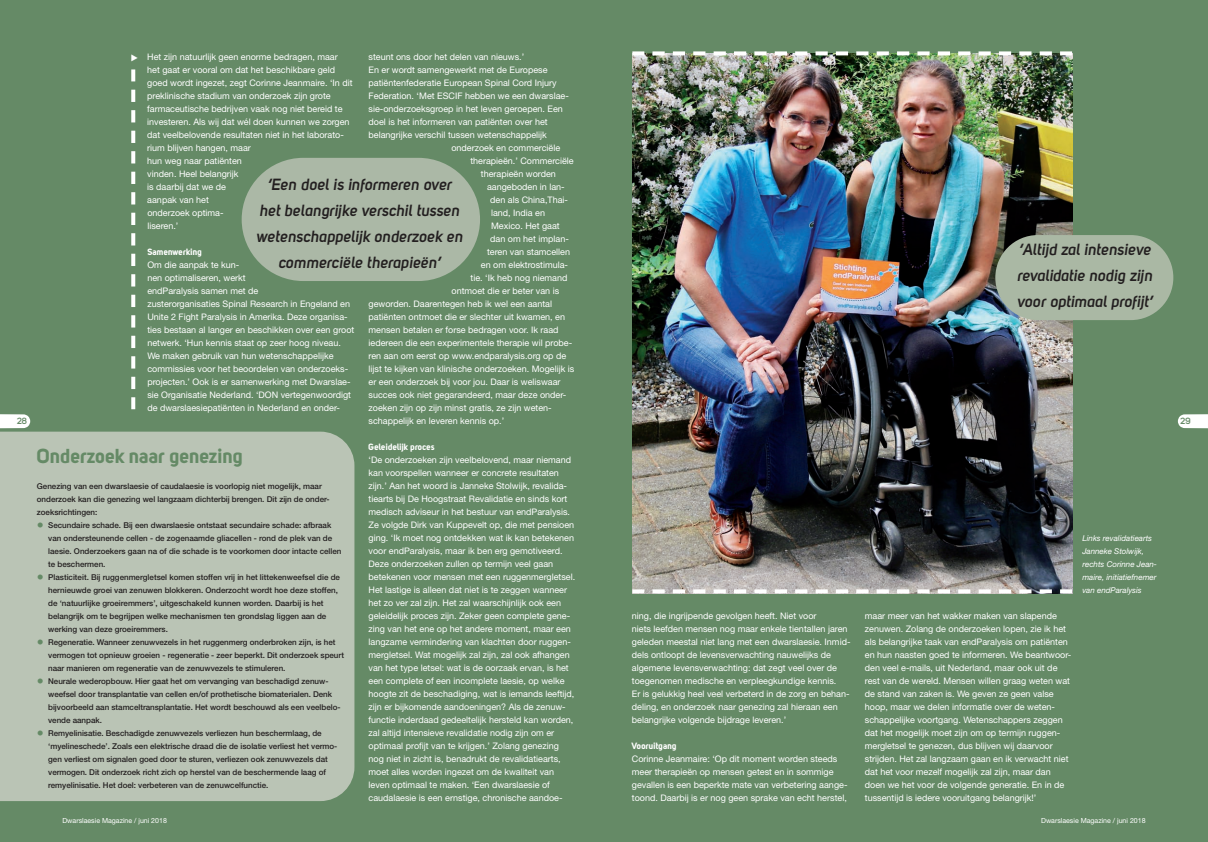
<style>
.page{position:relative;width:1208px;height:842px;background:#658a66}
.page>*{position:absolute;margin:0;border:0;box-sizing:border-box;transform-origin:0 0}
.t1{font:20px "Uni Sans Bold";letter-spacing:-.005em;color:#658a66}
.t2{font:16px/26px "Uni Sans Semi Bold Italic";color:#231f20;text-align:center}
.t3{font:9px/13px "Helvetica Neue";color:#fff}
.t4{font:9px "Uni Sans Bold";color:#fff}
.t5{font:700 9px "Uni Sans Semi";color:#658a66}
.t6{font:500 8px/13px "Helvetica Neue";letter-spacing:-.005em;color:#231f20}
.t7{font:italic 8px/13px "Helvetica Neue";color:#fff}
.t8{font:7px "Helvetica Neue";color:#fff}
.s1{font-family:"European Pi Three"}
.s2{font-weight:400;font-size:14px;color:#658a66}
</style>
<div class="page">
<img style="left:632px;top:55px;width:440px;height:534px">
<svg style="left:131px;top:81px;width:4px;height:308px"></svg>
<svg style="left:131px;top:69px;width:4px;height:12px"></svg>
<svg style="left:131px;top:397px;width:4px;height:12px"></svg>
<div style="left:0;top:432px;width:354px;height:369px;background:#bac4b5"></div>
<svg style="left:1177px;top:414px;width:31px;height:14px"></svg>
<svg style="left:0;top:414px;width:30px;height:14px"></svg>
<div style="left:242px;top:158px;width:238px;height:123px;background:#abb8a6;border-radius:62px"></div>
<svg style="left:644px;top:589px;width:416px;height:4px;background:#dbd8d8"></svg>
<svg style="left:632px;top:589px;width:12px;height:4px"></svg>
<svg style="left:1060px;top:589px;width:12px;height:4px"></svg>
<div style="left:995px;top:235px;width:178px;height:85px;background:#aab8a4;border-radius:43px"></div>
<svg style="left:644px;top:51px;width:416px;height:4px"></svg>
<svg style="left:632px;top:51px;width:12px;height:4px"></svg>
<svg style="left:1060px;top:51px;width:12px;height:4px"></svg>
<p class="t3" style="left:147px;top:51px;width:207px;text-indent:-16px"><span class="s1">-</span> Het zijn natuurlijk geen enorme bedragen, maar het gaat er vooral om dat het beschikbare geld goed wordt ingezet, zegt Corinne Jeanmaire. ‘In dit preklinische stadium van onderzoek zijn grote farmaceutische bedrijven vaak nog niet bereid te investeren. Als wij dat wél doen kunnen we zorgen dat veelbelovende resultaten niet in het laborato&shy;rium blijven hangen, maar<br>hun weg naar patiënten<br>vinden. Heel belangrijk<br>is daarbij dat we de<br>aanpak van het<br>onderzoek optima-<br>liseren.’</p>
<p class="t4" style="left:147px;top:249px;width:56px">Samenwerking</p>
<p class="t3" style="left:147px;top:259px;width:208px">Om die aanpak te kun-<br>nen optimaliseren, werkt<br>endParalysis samen met de<br>zusterorganisaties Spinal Research in Engeland en Unite 2 Fight Paralysis in Amerika. Deze organisa&shy;ties bestaan al langer en beschikken over een groot netwerk. ‘Hun kennis staat op zeer hoog niveau.<br>We maken gebruik van hun wetenschappelijke commissies voor het beoordelen van onderzoeks&shy;projecten.’ Ook is er samenwerking met Dwarslae&shy;sie Organisatie Nederland. ‘DON vertegenwoordigt de dwarslaesiepatiënten in Nederland en onder-</p>
<h1 class="t1" style="left:37px;top:449px;width:208px">Onderzoek naar genezing</h1>
<p class="t6" style="left:37px;top:481px;width:294px">Genezing van een dwarslaesie of caudalaesie is voorlopig niet mogelijk, maar onderzoek kan die genezing wel langzaam dichterbij brengen. Dit zijn de onder&shy;zoeksrichtingen:</p>
<p class="t6" style="left:48px;top:520px;width:295px;text-indent:-11px"><span class="s2">•</span> Secundaire schade. Bij een dwarslaesie ontstaat secundaire schade: afbraak van ondersteunende cellen - de zogenaamde gliacellen - rond de plek van de laesie. Onderzoekers gaan na of die schade is te voorkomen door intacte cellen te beschermen.</p>
<p class="t6" style="left:48px;top:572px;width:293px;text-indent:-11px"><span class="s2">•</span> Plasticiteit. Bij ruggenmergletsel komen stoffen vrij in het littekenweefsel die de hernieuwde groei van zenuwen blokkeren. Onderzocht wordt hoe deze stoffen, de ‘natuurlijke groeiremmers’, uitgeschakeld kunnen worden. Daarbij is het belangrijk om te begrijpen welke mechanismen ten grondslag liggen aan de werking van deze groeiremmers.</p>
<p class="t6" style="left:48px;top:637px;width:297px;text-indent:-11px"><span class="s2">•</span> Regeneratie. Wanneer zenuwvezels in het ruggenmerg onderbroken zijn, is het vermogen tot opnieuw groeien - regeneratie - zeer beperkt. Dit onderzoek speurt naar manieren om regeneratie van de zenuwvezels te stimuleren.</p>
<p class="t6" style="left:48px;top:676px;width:294px;text-indent:-11px"><span class="s2">•</span> Neurale wederopbouw. Hier gaat het om vervanging van beschadigd zenuw&shy;weefsel door transplantatie van cellen en/of prothetische biomaterialen. Denk bijvoorbeeld aan stamceltransplantatie. Het wordt beschouwd als een veelbelo&shy;vende aanpak.</p>
<p class="t6" style="left:48px;top:728px;width:291px;text-indent:-11px"><span class="s2">•</span> Remyelinisatie. Beschadigde zenuwvezels verliezen hun beschermlaag, de ‘myelineschede’. Zoals een elektrische draad die de isolatie verliest het vermo&shy;gen verliest om signalen goed door te sturen, verliezen ook zenuwvezels dat vermogen. Dit onderzoek richt zich op herstel van de beschermende laag of remyelinisatie. Het doel: verbeteren van de zenuwcelfunctie.</p>
<p class="t3" style="left:369px;top:51px;width:157px">steunt ons door het delen van nieuws.’</p>
<p class="t3" style="left:369px;top:64px;width:180px">En er wordt samengewerkt met de Europese</p>
<p class="t3" style="left:369px;top:77px;width:189px">patiëntenfederatie European Spinal Cord Injury</p>
<p class="t3" style="left:369px;top:90px;width:202px">Federation. ‘Met ESCIF hebben we een dwarslae-</p>
<p class="t3" style="left:369px;top:103px;width:196px">sie-onderzoeksgroep in het leven geroepen. Een</p>
<p class="t3" style="left:369px;top:116px;width:181px">doel is het informeren van patiënten over het</p>
<p class="t3" style="left:369px;top:129px;width:180px">belangrijke verschil tussen wetenschappelijk</p>
<p class="t3" style="left:451px;top:142px;width:110px">onderzoek en commerciële</p>
<p class="t3" style="left:470px;top:155px;width:105px">therapieën.’ Commerciële</p>
<p class="t3" style="left:481px;top:168px;width:77px">therapieën worden</p>
<p class="t3" style="left:487px;top:181px;width:79px">aangeboden in lan-</p>
<p class="t3" style="left:490px;top:194px;width:79px">den als China,Thai-</p>
<p class="t3" style="left:491px;top:207px;width:56px">land, India en</p>
<p class="t3" style="left:491px;top:220px;width:70px">Mexico. Het gaat</p>
<p class="t3" style="left:490px;top:233px;width:80px">dan om het implan-</p>
<p class="t3" style="left:487px;top:246px;width:85px">teren van stamcellen</p>
<p class="t3" style="left:481px;top:259px;width:89px">en om elektrostimula-</p>
<p class="t3" style="left:470px;top:272px;width:98px">tie. ‘Ik heb nog niemand</p>
<p class="t3" style="left:451px;top:285px;width:109px">ontmoet die er beter van is</p>
<p class="t3" style="left:369px;top:298px;width:185px">geworden. Daarentegen heb ik wel een aantal</p>
<p class="t3" style="left:369px;top:311px;width:198px">patiënten ontmoet die er slechter uit kwamen, en</p>
<p class="t3" style="left:369px;top:324px;width:191px">mensen betalen er forse bedragen voor. Ik raad</p>
<p class="t3" style="left:369px;top:337px;width:205px">iedereen die een experimentele therapie wil probe-</p>
<p class="t3" style="left:369px;top:350px;width:199px">ren aan om eerst op www.endparalysis.org op de</p>
<p class="t3" style="left:369px;top:363px;width:207px">lijst te kijken van klinische onderzoeken. Mogelijk is</p>
<p class="t3" style="left:369px;top:376px;width:193px">er een onderzoek bij voor jou. Daar is weliswaar</p>
<p class="t3" style="left:369px;top:389px;width:199px">succes ook niet gegarandeerd, maar deze onder-</p>
<p class="t3" style="left:369px;top:402px;width:185px">zoeken zijn op zijn minst gratis, ze zijn weten-</p>
<p class="t3" style="left:369px;top:415px;width:137px">schappelijk en leveren kennis op.’</p>
<p class="t4" style="left:369px;top:444px;width:67px">Geleidelijk proces</p>
<p class="t3" style="left:369px;top:454px;width:208px">‘De onderzoeken zijn veelbelovend, maar niemand kan voorspellen wanneer er concrete resultaten zijn.’ Aan het woord is Janneke Stolwijk, revalida&shy;tiearts bij De Hoogstraat Revalidatie en sinds kort medisch adviseur in het bestuur van endParalysis.<br>Ze volgde Dirk van Kuppevelt op, die met pensioen ging. ‘Ik moet nog ontdekken wat ik kan betekenen voor endParalysis, maar ik ben erg gemotiveerd.<br>Deze onderzoeken zullen op termijn veel gaan betekenen voor mensen met een ruggenmergletsel.<br>Het lastige is alleen dat niet is te zeggen wanneer het zo ver zal zijn. Het zal waarschijnlijk ook een geleidelijk proces zijn. Zeker geen complete gene&shy;zing van het ene op het andere moment, maar een langzame vermindering van klachten door ruggen&shy;mergletsel. Wat mogelijk zal zijn, zal ook afhangen van het type letsel: wat is de oorzaak ervan, is het een complete of een incomplete laesie, op welke hoogte zit de beschadiging, wat is iemands leeftijd, zijn er bijkomende aandoeningen? Als de zenuw&shy;functie inderdaad gedeeltelijk hersteld kan worden, zal altijd intensieve revalidatie nodig zijn om er optimaal profijt van te krijgen.’ Zolang genezing nog niet in zicht is, benadrukt de revalidatiearts, moet alles worden ingezet om de kwaliteit van leven optimaal te maken. ‘Een dwarslaesie of caudalaesie is een ernstige, chronische aandoe-</p>
<h2 class="t2" style="left:256px;top:173px;width:208px">‘Een doel is informeren over het belangrijke verschil tussen wetenschappelijk onderzoek en commerciële therapieën’</h2>
<h2 class="t2" style="left:1017px;top:238px;width:137px;text-align:justify">‘Altijd zal intensieve revalidatie nodig zijn voor optimaal profijt’</h2>
<p class="t5" style="left:17px;top:418px;width:12px">28</p>
<p class="t5" style="left:1180px;top:417px;width:12px">29</p>
<p class="t7" style="left:1082px;top:533px;width:76px">Links revalidatiearts<br>Janneke Stolwijk, rechts Corinne Jean&shy;maire, initiatiefnemer van endParalysis</p>
<p class="t3" style="left:632px;top:610px;width:220px">ning, die ingrijpende gevolgen heeft. Niet voor<br>niets leefden mensen nog maar enkele tientallen jaren geleden meestal niet lang met een dwarslaesie. Inmid&shy;dels ontloopt de levensverwachting nauwelijks de algemene levensverwachting: dat zegt veel over de toegenomen medische en verpleegkundige kennis.<br>Er is gelukkig heel veel verbeterd in de zorg en behan&shy;deling, en onderzoek naar genezing zal hieraan een belangrijke volgende bijdrage leveren.’</p>
<p class="t4" style="left:632px;top:743px;width:46px">Vooruitgang</p>
<p class="t3" style="left:632px;top:753px;width:217px">Corinne Jeanmaire: ‘Op dit moment worden steeds meer therapieën op mensen getest en in sommige gevallen is een beperkte mate van verbetering aange&shy;toond. Daarbij is er nog geen sprake van echt herstel,</p>
<p class="t3" style="left:865px;top:610px;width:208px">maar meer van het wakker maken van slapende zenuwen. Zolang de onderzoeken lopen, zie ik het als belangrijke taak van endParalysis om patiënten en hun naasten goed te informeren. We beantwoor&shy;den veel e-mails, uit Nederland, maar ook uit de rest van de wereld. Mensen willen graag weten wat de stand van zaken is. We geven ze geen valse hoop, maar we delen informatie over de weten&shy;schappelijke voortgang. Wetenschappers zeggen dat het mogelijk moet zijn om op termijn ruggen&shy;mergletsel te genezen, dus blijven wij daarvoor strijden. Het zal langzaam gaan en ik verwacht niet dat het voor mezelf mogelijk zal zijn, maar dan doen we het voor de volgende generatie. En in de tussentijd is iedere vooruitgang belangrijk!’</p>
<p class="t8" style="left:62px;top:818px;width:106px">Dwarslaesie Magazine / juni 2018</p>
<p class="t8" style="left:1041px;top:818px;width:106px">Dwarslaesie Magazine / juni 2018</p>
</div>
